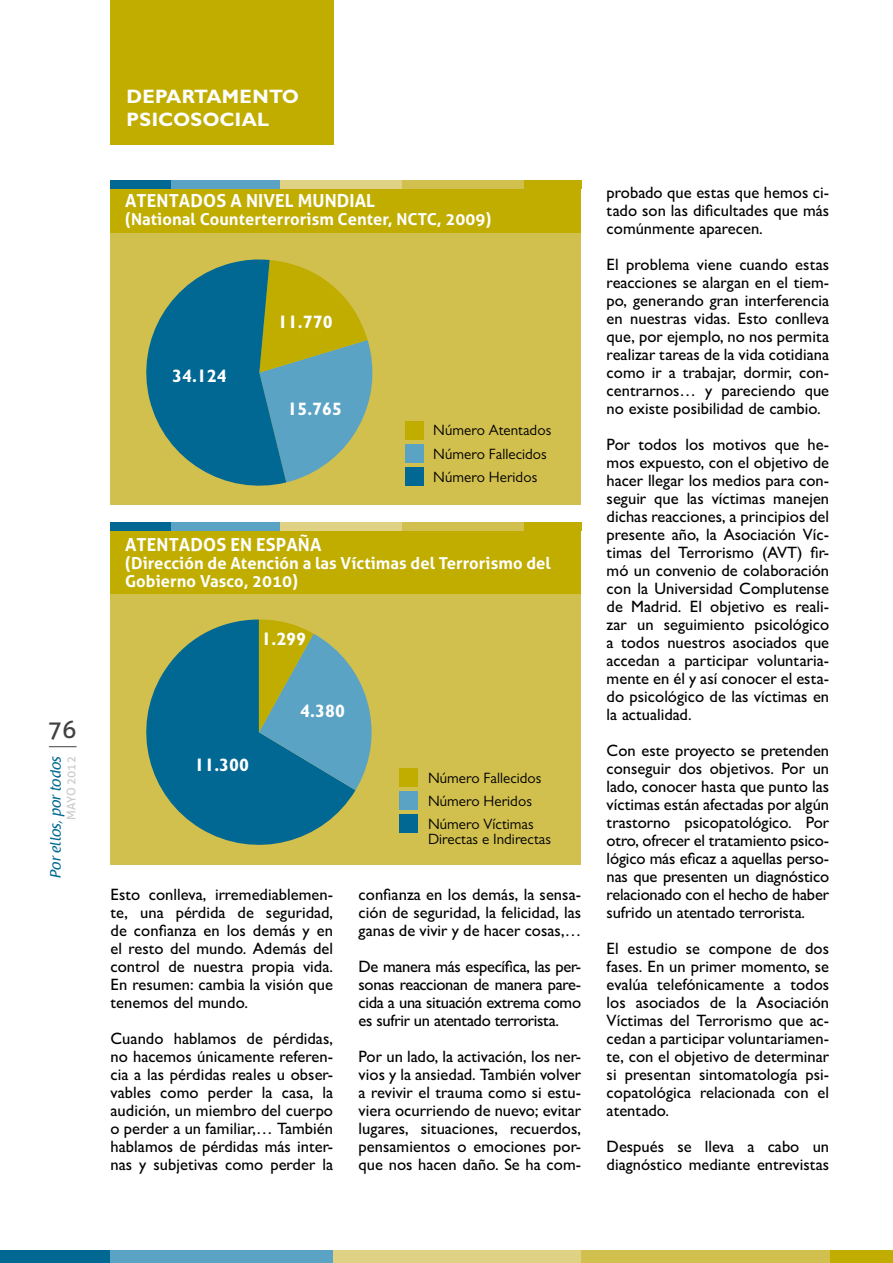
<style>
.page{position:relative;width:893px;height:1263px;background:#fff}
.page>*{position:absolute;margin:0;border:0;box-sizing:border-box;transform-origin:0 0}
.t1{font:24px "Aller";color:#414042}
.t2{font:700 19.5px/22.5px "Gill Sans MT Pro";letter-spacing:.02em;color:#fff}
.t3{font:700 18px "Aller";letter-spacing:.005em;color:#fff}
.t4{font:700 18px "Gill Sans MT Pro";letter-spacing:.005em;color:#fff}
.t5{font:500 16.5px/18px "Gill Sans MT Pro";color:#000;text-align:justify}
.t6{font:700 16.5px/18px "Aller";letter-spacing:.005em;color:#fff}
.t7{font:15px/23.2px "Gill Sans MT Pro";letter-spacing:.005em;color:#000}
.t8{font:15px "Raspoutine Classic";color:#006892}
.t9{font:12px "Aller";color:#c9cacc}
</style>
<div class="page">
<div style="left:0;top:1250px;width:111px;height:13px;background:#006892"></div>
<div style="left:829px;top:1250px;width:64px;height:13px;background:#c0ad00"></div>
<div style="left:111px;top:1250px;width:222px;height:13px;background:#5ba3c4"></div>
<div style="left:333px;top:1250px;width:248px;height:13px;background:#e0d285"></div>
<div style="left:581px;top:1250px;width:248px;height:13px;background:#d1bf4e"></div>
<svg style="left:49px;top:746px;width:28px;height:1px"></svg>
<div style="left:111px;top:0;width:223px;height:145px;background:#c0ad00"></div>
<div style="left:111px;top:180px;width:470px;height:324px;background:#d1bf4e"></div>
<div style="left:111px;top:188px;width:470px;height:45px;background:#c0ad00"></div>
<div style="left:111px;top:180px;width:60px;height:9px;background:#006892"></div>
<div style="left:524px;top:180px;width:57px;height:9px;background:#c0ad00"></div>
<div style="left:171px;top:180px;width:109px;height:9px;background:#5ba3c4"></div>
<div style="left:280px;top:180px;width:122px;height:9px;background:#e0d285"></div>
<div style="left:402px;top:180px;width:122px;height:9px;background:#d1bf4e"></div>
<svg style="left:146px;top:259px;width:227px;height:227px"></svg>
<div style="left:405px;top:421px;width:18px;height:18px;background:#c0ad00"></div>
<div style="left:405px;top:444px;width:18px;height:18px;background:#5ba3c4"></div>
<div style="left:405px;top:468px;width:18px;height:18px;background:#006892"></div>
<div style="left:111px;top:522px;width:470px;height:342px;background:#d1bf4e"></div>
<div style="left:111px;top:530px;width:470px;height:64px;background:#c0ad00"></div>
<div style="left:111px;top:522px;width:60px;height:9px;background:#006892"></div>
<div style="left:524px;top:522px;width:57px;height:9px;background:#c0ad00"></div>
<div style="left:171px;top:522px;width:109px;height:9px;background:#5ba3c4"></div>
<div style="left:280px;top:522px;width:122px;height:9px;background:#e0d285"></div>
<div style="left:402px;top:522px;width:122px;height:9px;background:#d1bf4e"></div>
<svg style="left:146px;top:619px;width:209px;height:226px;fill:#006892"></svg>
<svg style="left:259px;top:619px;width:113px;height:171px"></svg>
<div style="left:400px;top:768px;width:18px;height:18px;background:#c0ad00"></div>
<div style="left:400px;top:792px;width:18px;height:18px;background:#5ba3c4"></div>
<div style="left:400px;top:815px;width:18px;height:18px;background:#006892"></div>
<h1 class="t1" style="left:48px;top:715px;width:30px">76</h1>
<p class="t8" style="left:47px;top:878px;width:124px;rotate:-90deg">Por ellos, por todos</p>
<p class="t9" style="left:64px;top:820px;width:65px;rotate:-90deg">MAYO 2012</p>
<p class="t2" style="left:126px;top:85px;width:174px">DEPARTAMENTO<br>PSICOSOCIAL</p>
<p class="t3" style="left:125px;top:190px;width:252px">ATENTADOS A NIVEL MUNDIAL</p>
<p class="t6" style="left:125px;top:210px;width:368px">(National Counterterrorism Center, NCTC, 2009)</p>
<p class="t4" style="left:172px;top:364px;width:56px">34.124</p>
<p class="t4" style="left:278px;top:311px;width:56px">11.770</p>
<p class="t4" style="left:287px;top:398px;width:56px">15.765</p>
<p class="t7" style="left:433px;top:418px;width:119px">Número Atentados<br>Número Fallecidos<br>Número Heridos</p>
<p class="t3" style="left:125px;top:534px;width:24px">Atentados</p>
<p class="t3" style="left:230px;top:534px;width:69px">en España</p>
<p class="t6" style="left:125px;top:554px;width:427px">(Dirección de Atención a las Víctimas del Terrorismo del<br>Gobierno Vasco, 2010)</p>
<p class="t4" style="left:261px;top:628px;width:46px">1.299</p>
<p class="t4" style="left:194px;top:754px;width:56px">11.300</p>
<p class="t4" style="left:300px;top:700px;width:46px">4.380</p>
<p class="t7" style="left:428px;top:766px;width:115px">Número Fallecidos<br>Número Heridos<br>Número Víctimas</p>
<p class="t7" style="left:428px;top:827px;width:124px">Directas e Indirectas</p>
<p class="t5" style="left:111px;top:885px;width:224px">Esto conlleva, irremediablemen&shy;te, una pérdida de seguridad, de confianza en los demás y en el resto del mundo. Además del control de nuestra propia vida.<br>En resumen: cambia la visión que tenemos del mundo.</p>
<p class="t5" style="left:111px;top:1029px;width:224px">Cuando hablamos de pérdidas, no hacemos únicamente referen&shy;cia a las pérdidas reales u obser&shy;vables como perder la casa, la audición, un miembro del cuerpo o perder a un familiar,… También hablamos de pérdidas más inter&shy;nas y subjetivas como perder la</p>
<p class="t5" style="left:359px;top:885px;width:224px">confianza en los demás, la sensa&shy;ción de seguridad, la felicidad, las ganas de vivir y de hacer cosas,…</p>
<p class="t5" style="left:359px;top:957px;width:224px">De manera más específica, las per&shy;sonas reaccionan de manera pare&shy;cida a una situación extrema como es sufrir un atentado terrorista.</p>
<p class="t5" style="left:359px;top:1047px;width:224px">Por un lado, la activación, los ner&shy;vios y la ansiedad. También volver a revivir el trauma como si estu&shy;viera ocurriendo de nuevo; evitar lugares, situaciones, recuerdos, pensamientos o emociones por&shy;que nos hacen daño. Se ha com-</p>
<p class="t5" style="left:607px;top:183px;width:224px">probado que estas que hemos ci&shy;tado son las dificultades que más comúnmente aparecen.</p>
<p class="t5" style="left:607px;top:255px;width:224px">El problema viene cuando estas reacciones se alargan en el tiem&shy;po, generando gran interferencia en nuestras vidas. Esto conlleva que, por ejemplo, no nos permita realizar tareas de la vida cotidiana como ir a trabajar, dormir, con&shy;centrarnos… y pareciendo que no existe posibilidad de cambio.</p>
<p class="t5" style="left:607px;top:435px;width:224px">Por todos los motivos que he&shy;mos expuesto, con el objetivo de hacer llegar los medios para con&shy;seguir que las víctimas manejen dichas reacciones, a principios del presente año, la Asociación Víc&shy;timas del Terrorismo (AVT) fir&shy;mó un convenio de colaboración con la Universidad Complutense de Madrid. El objetivo es reali&shy;zar un seguimiento psicológico a todos nuestros asociados que accedan a participar voluntaria&shy;mente en él y así conocer el esta&shy;do psicológico de las víctimas en la actualidad.</p>
<p class="t5" style="left:607px;top:741px;width:224px">Con este proyecto se pretenden conseguir dos objetivos. Por un lado, conocer hasta que punto las víctimas están afectadas por algún trastorno psicopatológico. Por otro, ofrecer el tratamiento psico&shy;lógico más eficaz a aquellas perso&shy;nas que presenten un diagnóstico relacionado con el hecho de haber sufrido un atentado terrorista.</p>
<p class="t5" style="left:607px;top:939px;width:224px">El estudio se compone de dos fases. En un primer momento, se evalúa telefónicamente a todos los asociados de la Asociación Víctimas del Terrorismo que ac&shy;cedan a participar voluntariamen&shy;te, con el objetivo de determinar si presentan sintomatología psi&shy;copatológica relacionada con el atentado.</p>
<p class="t5" style="left:607px;top:1137px;width:224px">Después se lleva a cabo un diagnóstico mediante entrevistas</p>
</div>
